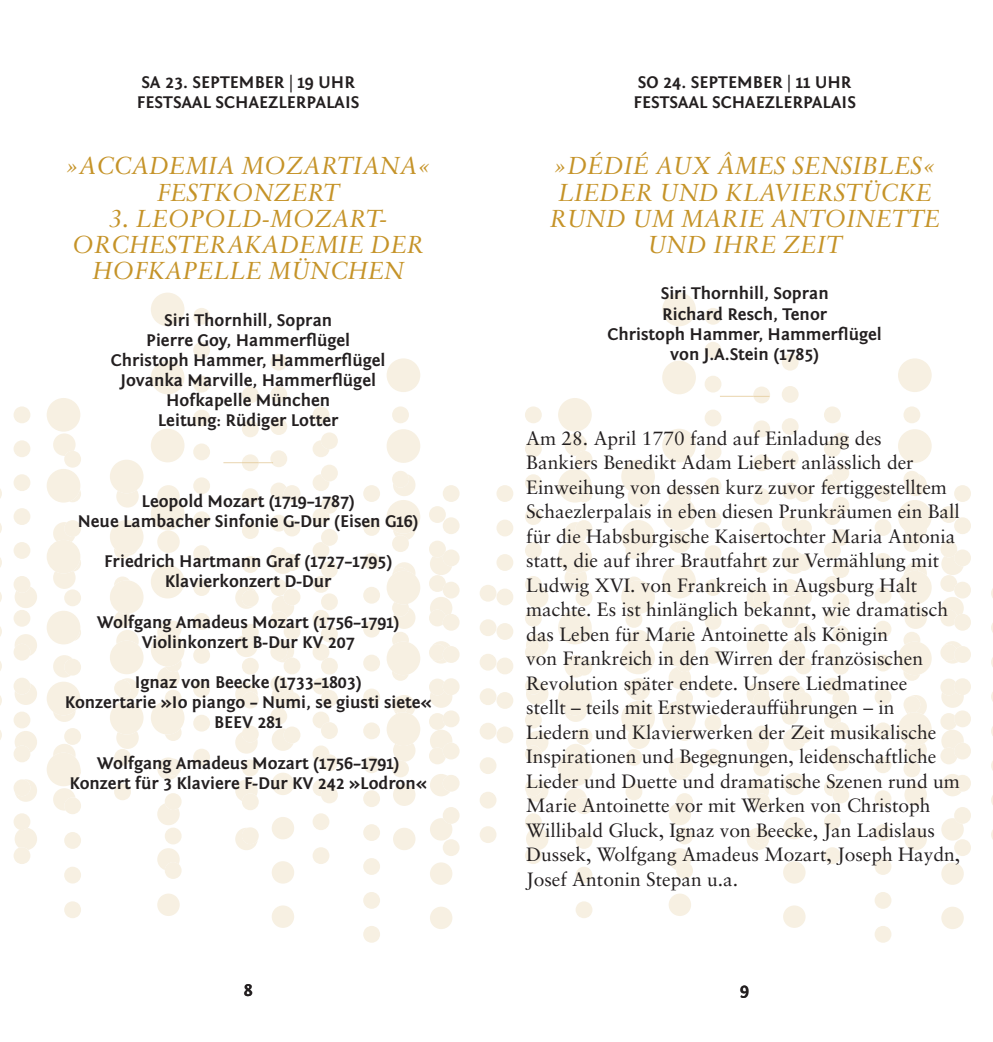
<style>
.page{position:relative;width:993px;height:1042px;background:#fff}
.page>*{position:absolute;margin:0;border:0;box-sizing:border-box;transform-origin:0 0}
.t1{font:italic 24.5px/26.2px "Sabon LT Pro";letter-spacing:-.01em;color:#c59328;text-align:center}
.t2{font:19.25px/24.5px "Sabon LT Pro";color:#231f20}
.t3{font:700 17.5px/20.1px "Fontin Sans";color:#231f20;text-align:center}
.s1{font-weight:400}
</style>
<div class="page">
<svg style="left:193px;top:308px;width:17px;height:457px"></svg>
<svg style="left:14px;top:406px;width:23px;height:458px"></svg>
<svg style="left:429px;top:485px;width:30px;height:444px"></svg>
<svg style="left:312px;top:406px;width:26px;height:458px"></svg>
<svg style="left:363px;top:485px;width:17px;height:458px"></svg>
<svg style="left:0;top:489px;width:2px;height:251px"></svg>
<svg style="left:47px;top:398px;width:34px;height:520px"></svg>
<svg style="left:110px;top:460px;width:33px;height:340px"></svg>
<svg style="left:151px;top:293px;width:33px;height:623px"></svg>
<svg style="left:386px;top:358px;width:34px;height:492px"></svg>
<svg style="left:525px;top:406px;width:23px;height:458px"></svg>
<svg style="left:940px;top:485px;width:30px;height:444px"></svg>
<svg style="left:991px;top:590px;width:1px;height:248px"></svg>
<svg style="left:824px;top:406px;width:25px;height:458px"></svg>
<svg style="left:874px;top:485px;width:17px;height:458px"></svg>
<svg style="left:782px;top:354px;width:29px;height:574px"></svg>
<svg style="left:480px;top:485px;width:33px;height:358px"></svg>
<svg style="left:558px;top:398px;width:34px;height:520px"></svg>
<svg style="left:621px;top:460px;width:33px;height:340px"></svg>
<svg style="left:662px;top:293px;width:33px;height:623px"></svg>
<svg style="left:898px;top:358px;width:33px;height:492px"></svg>
<svg style="left:704px;top:308px;width:65px;height:542px"></svg>
<svg style="left:223px;top:354px;width:77px;height:574px"></svg>
<p class="t3" style="left:137px;top:72px;width:224px;text-align:left">SA 23. SEPTEMBER <span class="s1">|</span> 19 UHR<br>FESTSAAL SCHAEZLERPALAIS</p>
<p class="t1" style="left:66px;top:152px;width:367px">»ACCADEMIA MOZARTIANA«<br>FESTKONZERT</p>
<p class="t1" style="left:72px;top:204px;width:353px">3. LEOPOLD-MOZART-<br>ORCHESTERAKADEMIE DER<br>HOFKAPELLE MÜNCHEN</p>
<p class="t3" style="left:111px;top:310px;width:276px">Siri Thornhill, Sopran<br>Pierre Goy, Hammerflügel<br>Christoph Hammer, Hammerflügel<br>Jovanka Marville, Hammerflügel<br>Hofkapelle München<br>Leitung: Rüdiger Lotter</p>
<p class="t3" style="left:78px;top:491px;width:342px">Leopold Mozart (1719–1787)<br>Neue Lambacher Sinfonie G-Dur (Eisen G16)</p>
<p class="t3" style="left:104px;top:552px;width:289px">Friedrich Hartmann Graf (1727–1795)<br>Klavierkonzert D-Dur</p>
<p class="t3" style="left:97px;top:612px;width:304px">Wolfgang Amadeus Mozart (1756–1791)<br>Violinkonzert B-Dur KV 207</p>
<p class="t3" style="left:65px;top:672px;width:368px">Ignaz von Beecke (1733–1803)<br>Konzertarie »Io piango – Numi, se giusti siete«<br>BEEV 281</p>
<p class="t3" style="left:69px;top:753px;width:359px">Wolfgang Amadeus Mozart (1756–1791)<br>Konzert für 3 Klaviere F-Dur KV 242 »Lodron«</p>
<p class="t3" style="left:633px;top:72px;width:224px;text-align:left">SO 24. SEPTEMBER <span class="s1">|</span> 11 UHR<br>FESTSAAL SCHAEZLERPALAIS</p>
<p class="t1" style="left:549px;top:152px;width:392px">»DÉDIÉ AUX ÂMES SENSIBLES«<br>LIEDER UND KLAVIERSTÜCKE<br>RUND UM MARIE ANTOINETTE<br>UND IHRE ZEIT</p>
<p class="t3" style="left:607px;top:284px;width:276px">Siri Thornhill, Sopran<br>Richard Resch, Tenor<br>Christoph Hammer, Hammerflügel von J.A.Stein (1785)</p>
<p class="t2" style="left:526px;top:425px;width:435px">Am 28. April 1770 fand auf Einladung des<br>Bankiers Benedikt Adam Liebert anlässlich der Einweihung von dessen kurz zuvor fertiggestelltem Schaezlerpalais in eben diesen Prunkräumen ein Ball für die Habsburgische Kaisertochter Maria Antonia statt, die auf ihrer Brautfahrt zur Vermählung mit Ludwig XVI. von Frankreich in Augsburg Halt machte. Es ist hinlänglich bekannt, wie dramatisch das Leben für Marie Antoinette als Königin<br>von Frankreich in den Wirren der französischen Revolution später endete. Unsere Liedmatinee<br>stellt – teils mit Erstwiederaufführungen – in Liedern und Klavierwerken der Zeit musikalische Inspirationen und Begegnungen, leidenschaftliche Lieder und Duette und dramatische Szenen rund um Marie Antoinette vor mit Werken von Christoph Willibald Gluck, Ignaz von Beecke, Jan Ladislaus Dussek, Wolfgang Amadeus Mozart, Joseph Haydn, Josef Antonin Stepan u.a.</p>
<p class="t3" style="left:244px;top:980px;width:10px">8</p>
<p class="t3" style="left:740px;top:980px;width:10px">9</p>
</div>
